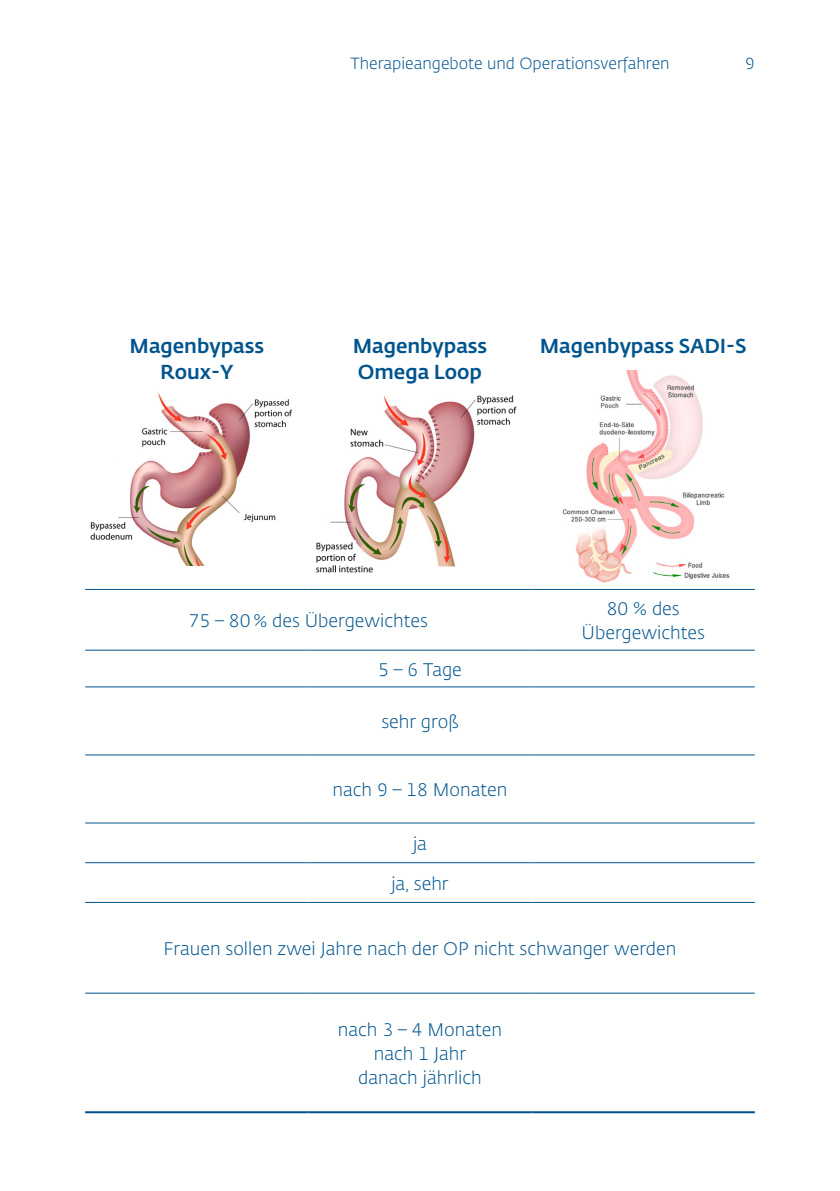
<style>
.page{position:relative;width:840px;height:1191px;background:#fff}
.page>*{position:absolute;margin:0;border:0;box-sizing:border-box;transform-origin:0 0}
.Fließtext{font:500 20px/26px "Fedra Sans Std";color:#00548e;text-align:center}
.Fließtext-2{font:300 18px/24px "Fedra Sans Std";color:#00548e;text-align:center}
.t1{font:300 16px "Fedra Sans Std";color:#00548e}
</style>
<div class="page">
<hr style="left:85px;top:589px;width:223px;height:1px;background:#00548e">
<hr style="left:308px;top:589px;width:223px;height:1px;background:#00548e">
<hr style="left:531px;top:589px;width:223px;height:1px;background:#00548e">
<hr style="left:85px;top:650px;width:223px;height:1px;background:#00548e">
<hr style="left:308px;top:650px;width:223px;height:1px;background:#00548e">
<hr style="left:531px;top:650px;width:223px;height:1px;background:#00548e">
<hr style="left:85px;top:686px;width:223px;height:1px;background:#00548e">
<hr style="left:308px;top:686px;width:223px;height:1px;background:#00548e">
<hr style="left:531px;top:686px;width:223px;height:1px;background:#00548e">
<hr style="left:85px;top:754px;width:223px;height:1px;background:#00548e">
<hr style="left:308px;top:754px;width:223px;height:1px;background:#00548e">
<hr style="left:531px;top:754px;width:223px;height:1px;background:#00548e">
<hr style="left:85px;top:822px;width:223px;height:1px;background:#00548e">
<hr style="left:308px;top:822px;width:223px;height:1px;background:#00548e">
<hr style="left:531px;top:822px;width:223px;height:1px;background:#00548e">
<hr style="left:85px;top:862px;width:223px;height:1px;background:#00548e">
<hr style="left:308px;top:862px;width:223px;height:1px;background:#00548e">
<hr style="left:531px;top:862px;width:223px;height:1px;background:#00548e">
<hr style="left:85px;top:902px;width:223px;height:1px;background:#00548e">
<hr style="left:308px;top:902px;width:223px;height:1px;background:#00548e">
<hr style="left:531px;top:902px;width:223px;height:1px;background:#00548e">
<hr style="left:85px;top:992px;width:223px;height:1px;background:#00548e">
<hr style="left:308px;top:992px;width:223px;height:1px;background:#00548e">
<hr style="left:531px;top:992px;width:223px;height:1px;background:#00548e">
<hr style="left:85px;top:1111px;width:223px;height:2px;background:#00548e">
<hr style="left:308px;top:1111px;width:223px;height:2px;background:#00548e">
<hr style="left:531px;top:1111px;width:223px;height:2px;background:#00548e">
<img style="left:330px;top:395px;width:187px;height:171px">
<img style="left:118px;top:393px;width:175px;height:173px">
<img style="left:562px;top:371px;width:168px;height:212px">
<img style="left:90px;top:519px;width:45px;height:21px">
<img style="left:316px;top:540px;width:58px;height:33px">
<p class="t1" style="left:350px;top:54px;width:320px">Therapieangebote und Operationsverfahren</p>
<p class="t1" style="left:744px;top:54px;width:11px">9</p>
<p class="Fließtext" style="left:129px;top:333px;width:136px">Magenbypass<br>Roux-Y</p>
<p class="Fließtext" style="left:352px;top:333px;width:136px;text-align:left">Magenbypass<br>Omega Loop</p>
<p class="Fließtext" style="left:539px;top:333px;width:208px">Magenbypass SADI-S</p>
<p class="Fließtext-2" style="left:188px;top:609px;width:241px">75 – 80 % des Übergewichtes</p>
<p class="Fließtext-2" style="left:581px;top:597px;width:125px">80 % des<br>Übergewichtes</p>
<p class="Fließtext-2" style="left:378px;top:657px;width:85px">5 – 6 Tage</p>
<p class="Fließtext-2" style="left:381px;top:710px;width:79px">sehr groß</p>
<p class="Fließtext-2" style="left:332px;top:778px;width:176px">nach 9 – 18 Monaten</p>
<p class="Fließtext-2" style="left:413px;top:832px;width:15px">ja</p>
<p class="Fließtext-2" style="left:391px;top:871px;width:59px">ja, sehr</p>
<p class="Fließtext-2" style="left:163px;top:936px;width:514px">Frauen sollen zwei Jahre nach der OP nicht schwanger werden</p>
<p class="Fließtext-2" style="left:337px;top:1017px;width:166px">nach 3 – 4 Monaten</p>
<p class="Fließtext-2" style="left:373px;top:1041px;width:94px">nach 1 Jahr</p>
<p class="Fließtext-2" style="left:358px;top:1065px;width:125px">danach jährlich</p>
</div>
